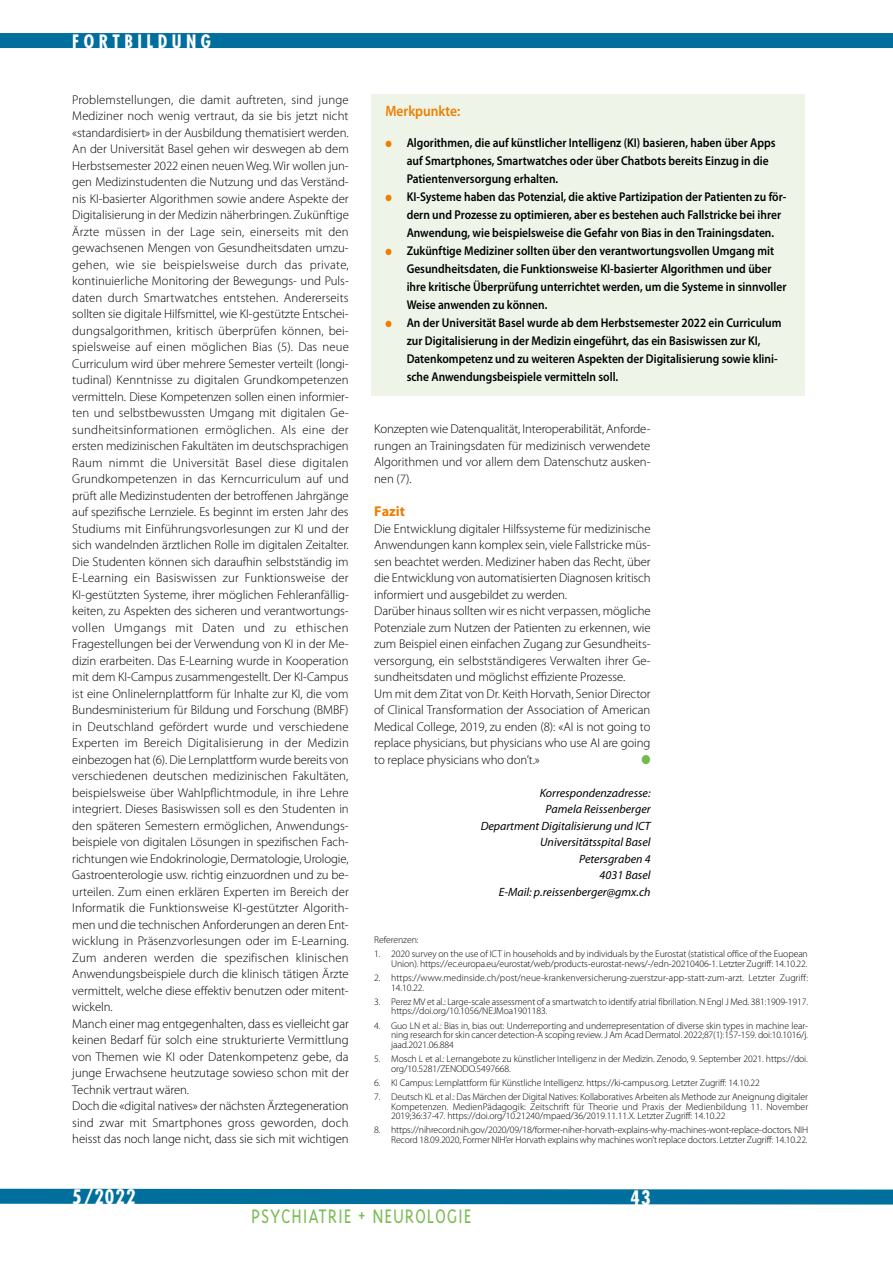
<style>
.page{position:relative;width:893px;height:1263px;background:#fff}
.page>*{position:absolute;margin:0;border:0;box-sizing:border-box;transform-origin:0 0}
.t1{font:300 22.5px "Triplex";letter-spacing:.04em;color:#7ebc56;scale:.88 1}
.t2{font:700 condensed 19.5px "Futura";letter-spacing:.05em;color:#fff}
.t3{font:700 condensed 18px "Futura";letter-spacing:.25em;color:#fff}
.t4{font:600 15px "Myriad Pro";color:#ef7d00;scale:.9 1}
.t5{font:700 14.25px "Myriad Pro";color:#ef7d00}
.t6{font:300 12.75px/16.5px "Myriad Pro";letter-spacing:-.005em;color:#000}
.t7{font:600 12.75px/18px "Myriad Pro";color:#000;scale:.9 1}
.t8{font:12.75px "Zapf Dingbats";color:#75b94e;scale:.9 1}
.t9{font:italic 12px/16.5px "Myriad Pro";color:#000;text-align:right}
.t10{font:300 9.75px/9.8px "Myriad Pro";letter-spacing:-.01em;color:#000}
.s1{color:#ef7d00}
</style>
<div class="page">
<svg style="left:0;top:1188px;width:893px;height:17px;background:#1d7fa9"></svg>
<div style="left:0;top:33px;width:893px;height:15px;background:#006f9e"></div>
<div style="left:371px;top:95px;width:434px;height:301px;background:#eef5e8"></div>
<h3 class="t3" style="left:72px;top:30px;width:140px">FORTBILDUNG</h3>
<p class="t6" style="left:72px;top:91px;width:278px">Problemstellungen, die damit auftreten, sind junge Mediziner noch wenig vertraut, da sie bis jetzt nicht «standardisiert» in der Ausbildung thematisiert werden.<br>An der Universität Basel gehen wir deswegen ab dem Herbstsemester 2022 einen neuen Weg. Wir wollen jun&shy;gen Medizinstudenten die Nutzung und das Verständ&shy;nis KI-basierter Algorithmen sowie andere Aspekte der Digitalisierung in der Medizin näherbringen. Zukünftige Ärzte müssen in der Lage sein, einerseits mit den gewachsenen Mengen von Gesundheitsdaten umzu&shy;gehen, wie sie beispielsweise durch das private, kontinuierliche Monitoring der Bewegungs- und Puls&shy;daten durch Smartwatches entstehen. Andererseits sollten sie digitale Hilfsmittel, wie KI-gestützte Entschei&shy;dungsalgorithmen, kritisch überprüfen können, bei&shy;spielsweise auf einen möglichen Bias (5). Das neue Curriculum wird über mehrere Semester verteilt (longi&shy;tudinal) Kenntnisse zu digitalen Grundkompetenzen vermitteln. Diese Kompetenzen sollen einen informier&shy;ten und selbstbewussten Umgang mit digitalen Ge&shy;sundheitsinformationen ermöglichen. Als eine der ersten medizinischen Fakultäten im deutschsprachigen Raum nimmt die Universität Basel diese digitalen Grundkompetenzen in das Kerncurriculum auf und prüft alle Medizinstudenten der betroffenen Jahrgänge auf spezifische Lernziele. Es beginnt im ersten Jahr des Studiums mit Einführungsvorlesungen zur KI und der sich wandelnden ärztlichen Rolle im digitalen Zeitalter.<br>Die Studenten können sich daraufhin selbstständig im E-Learning ein Basiswissen zur Funktionsweise der KI-gestützten Systeme, ihrer möglichen Fehleranfällig&shy;keiten, zu Aspekten des sicheren und verantwortungs&shy;vollen Umgangs mit Daten und zu ethischen Fragestellungen bei der Verwendung von KI in der Me&shy;dizin erarbeiten. Das E-Learning wurde in Kooperation mit dem KI-Campus zusammengestellt. Der KI-Campus ist eine Onlinelernplattform für Inhalte zur KI, die vom Bundesministerium für Bildung und Forschung (BMBF) in Deutschland gefördert wurde und verschiedene Experten im Bereich Digitalisierung in der Medizin einbezogen hat (6). Die Lernplattform wurde bereits von verschiedenen deutschen medizinischen Fakultäten, beispielsweise über Wahlpflichtmodule, in ihre Lehre integriert. Dieses Basiswissen soll es den Studenten in den späteren Semestern ermöglichen, Anwendungs&shy;beispiele von digitalen Lösungen in spezifischen Fach&shy;richtungen wie Endokrinologie, Dermatologie, Urologie, Gastroenterologie usw. richtig einzuordnen und zu be&shy;urteilen. Zum einen erklären Experten im Bereich der Informatik die Funktionsweise KI-gestützter Algorith&shy;men und die technischen Anforderungen an deren Ent&shy;wicklung in Präsenzvorlesungen oder im E-Learning.<br>Zum anderen werden die spezifischen klinischen Anwendungsbeispiele durch die klinisch tätigen Ärzte vermittelt, welche diese effektiv benutzen oder mitent&shy;wickeln.<br>Manch einer mag entgegenhalten, dass es vielleicht gar keinen Bedarf für solch eine strukturierte Vermittlung von Themen wie KI oder Datenkompetenz gebe, da junge Erwachsene heutzutage sowieso schon mit der Technik vertraut wären.<br>Doch die «digital natives» der nächsten Ärztegeneration sind zwar mit Smartphones gross geworden, doch heisst das noch lange nicht, dass sie sich mit wichtigen</p>
<p class="t4" style="left:385px;top:103px;width:85px">Merkpunkte:</p>
<p class="t7" style="left:407px;top:134px;width:411px;text-indent:-21px"><span class="s1">●</span> Algorithmen, die auf künstlicher Intelligenz (KI) basieren, haben über Apps auf Smartphones, Smartwatches oder über Chatbots bereits Einzug in die<br>Patientenversorgung erhalten.</p>
<p class="t7" style="left:407px;top:188px;width:423px;text-indent:-21px"><span class="s1">●</span> KI-Systeme haben das Potenzial, die aktive Partizipation der Patienten zu för&shy;dern und Prozesse zu optimieren, aber es bestehen auch Fallstricke bei ihrer<br>Anwendung, wie beispielsweise die Gefahr von Bias in den Trainingsdaten.</p>
<p class="t7" style="left:407px;top:242px;width:423px;text-indent:-21px"><span class="s1">●</span> Zukünftige Mediziner sollten über den verantwortungsvollen Umgang mit Gesundheitsdaten, die Funktionsweise KI-basierter Algorithmen und über ihre kritische Überprüfung unterrichtet werden, um die Systeme in sinnvoller Weise anwenden zu können.</p>
<p class="t7" style="left:407px;top:314px;width:418px;text-indent:-21px"><span class="s1">●</span> An der Universität Basel wurde ab dem Herbstsemester 2022 ein Curriculum zur Digitalisierung in der Medizin eingeführt, das ein Basiswissen zur KI, Datenkompetenz und zu weiteren Aspekten der Digitalisierung sowie klini&shy;sche Anwendungsbeispiele vermitteln soll.</p>
<p class="t6" style="left:374px;top:421px;width:278px;text-align:justify">Konzepten wie Datenqualität, Interoperabilität, Anforde&shy;rungen an Trainingsdaten für medizinisch verwendete Algorithmen und vor allem dem Datenschutz ausken&shy;nen (7).</p>
<p class="t5" style="left:374px;top:503px;width:32px">Fazit</p>
<p class="t6" style="left:374px;top:520px;width:278px">Die Entwicklung digitaler Hilfssysteme für medizinische Anwendungen kann komplex sein, viele Fallstricke müs&shy;sen beachtet werden. Mediziner haben das Recht, über die Entwicklung von automatisierten Diagnosen kritisch informiert und ausgebildet zu werden.<br>Darüber hinaus sollten wir es nicht verpassen, mögliche Potenziale zum Nutzen der Patienten zu erkennen, wie zum Beispiel einen einfachen Zugang zur Gesundheits&shy;versorgung, ein selbstständigeres Verwalten ihrer Ge&shy;sundheitsdaten und möglichst effiziente Prozesse.<br>Um mit dem Zitat von Dr. Keith Horvath, Senior Director of Clinical Transformation der Association of American Medical College, 2019, zu enden (8): «AI is not going to replace physicians, but physicians who use AI are going to replace physicians who don’t.»</p>
<p class="t8" style="left:641px;top:753px;width:12px">●</p>
<p class="t9" style="left:481px;top:785px;width:171px">Korrespondenzadresse:<br>Pamela Reissenberger<br>Department Digitalisierung und ICT<br>Universitätsspital Basel<br>Petersgraben 4<br>4031 Basel<br>E-Mail: p.reissenberger@gmx.ch</p>
<p class="t10" style="left:374px;top:935px;width:46px">Referenzen:</p>
<p class="t10" style="left:374px;top:949px;width:435px;text-align:right">1. 2020 survey on the use of ICT in households and by individuals by the Eurostat (statistical office of the Euopean<br>Union). https://ec.europa.eu/eurostat/web/products-eurostat-news/-/edn-20210406-1. Letzter Zugriff: 14.10.22.</p>
<p class="t10" style="left:391px;top:973px;width:418px;text-indent:-17px">2. https://www.medinside.ch/post/neue-krankenversicherung-zuerstzur-app-statt-zum-arzt. Letzter Zugriff:<br>14.10.22.</p>
<p class="t10" style="left:391px;top:997px;width:418px;text-indent:-17px">3. Perez MV et al.: Large-scale assessment of a smartwatch to identify atrial fibrillation. N Engl J Med. 381:1909-1917. https://doi.org/10.1056/NEJMoa1901183.</p>
<p class="t10" style="left:391px;top:1020px;width:418px;text-align:justify;text-indent:-17px">4. Guo LN et al.: Bias in, bias out: Underreporting and underrepresentation of diverse skin types in machine lear&shy;ning research for skin cancer detection-A scoping review. J Am Acad Dermatol. 2022;87(1):157-159. doi:10.1016/j. jaad.2021.06.884</p>
<p class="t10" style="left:391px;top:1054px;width:418px;text-indent:-17px">5. Mosch L et al.: Lernangebote zu künstlicher Intelligenz in der Medizin. Zenodo, 9. September 2021. https://doi. org/10.5281/ZENODO.5497668.</p>
<p class="t10" style="left:374px;top:1078px;width:387px">6. KI Campus: Lernplattform für Künstliche Intelligenz. https://ki-campus.org. Letzter Zugriff: 14.10.22</p>
<p class="t10" style="left:391px;top:1092px;width:419px;text-align:justify;text-indent:-17px">7. Deutsch KL et al.: Das Märchen der Digital Natives: Kollaboratives Arbeiten als Methode zur Aneignung digitaler Kompetenzen. MedienPädagogik: Zeitschrift für Theorie und Praxis der Medienbildung 11. November 2019;36:37-47. https://doi.org/10.21240/mpaed/36/2019.11.11.X. Letzter Zugriff: 14.10.22</p>
<p class="t10" style="left:374px;top:1125px;width:435px;text-align:right">8. https://nihrecord.nih.gov/2020/09/18/former-niher-horvath-explains-why-machines-wont-replace-doctors. NIH<br>Record 18.09.2020, Former NIH’er Horvath explains why machines won’t replace doctors. Letzter Zugriff: 14.10.22.</p>
<h2 class="t2" style="left:72px;top:1184px;width:65px">5/2022</h2>
<h2 class="t2" style="left:630px;top:1185px;width:22px">43</h2>
<h1 class="t1" style="left:251px;top:1203px;width:252px">PSYCHIATRIE + NEUROLOGIE</h1>
</div>
